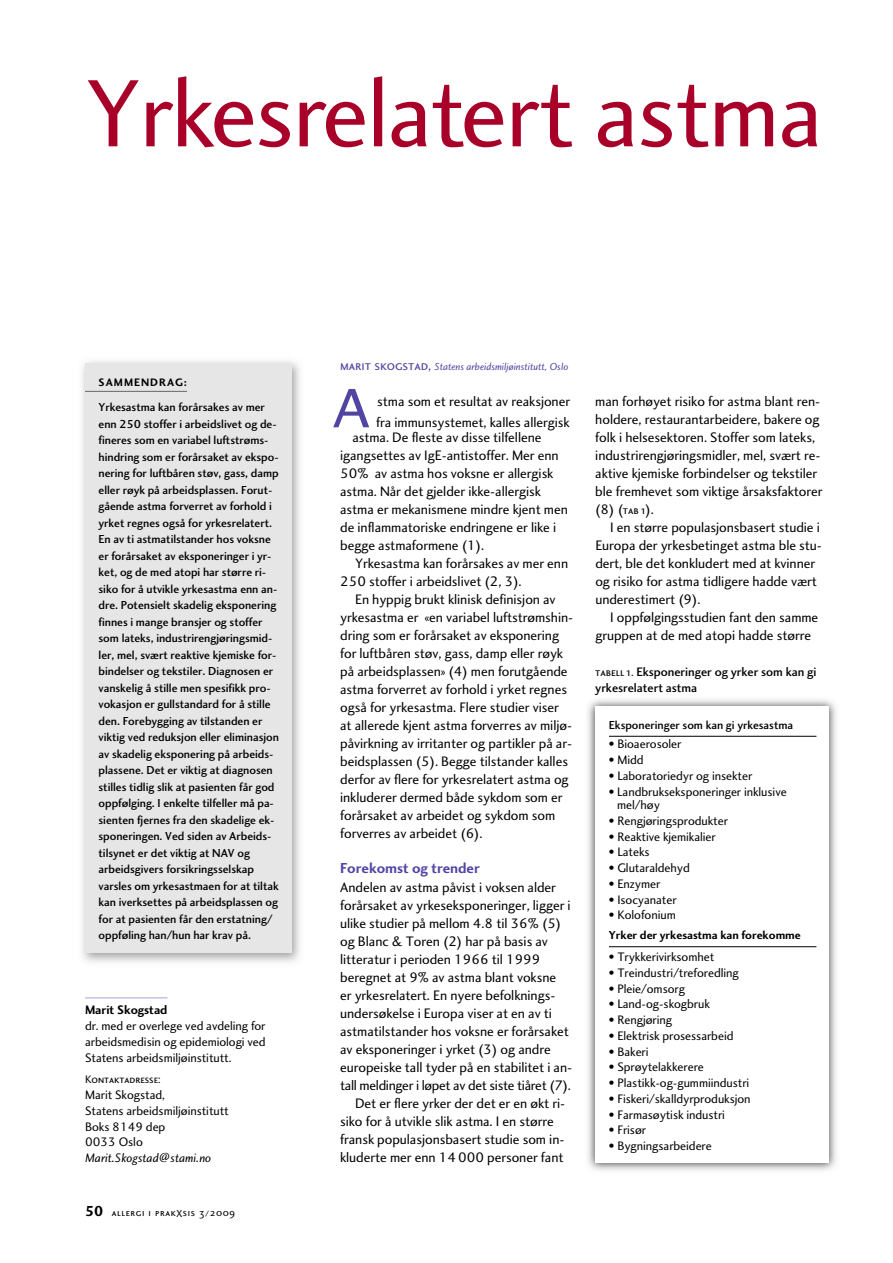
<style>
.page{position:relative;width:893px;height:1263px;background:#fff}
.page>*{position:absolute;margin:0;border:0;box-sizing:border-box;transform-origin:0 0}
.t1{font:99px "Charlotte Sans Book Plain";letter-spacing:-.01em;color:#a80028}
.t2{font:64.5px "Charlotte Sans Book Plain";color:#5145a3}
.t3{font:15px "Charlotte Sans Bold Plain";letter-spacing:-.005em;color:#5145a3}
.t4{font:14.25px/18px "Charlotte Sans Book Plain";letter-spacing:-.005em;color:#000}
.t5{font:12.75px/15.8px "Charlotte Sans Book Plain";letter-spacing:-.005em;color:#000}
.t6{font:12.75px/15.8px "Charlotte Sans Medium Plain";letter-spacing:-.005em;color:#000}
.t7{font:12.75px "Charlotte Sans Book Italic Plain";letter-spacing:-.005em;color:#000}
.t8{font:12.75px "Charlotte Sans Bold Plain";letter-spacing:-.005em;color:#000}
.t9{font:12px/16.5px "Charlotte Sans Medium Plain";letter-spacing:-.005em;color:#000}
.t10{font:12px "Charlotte Sans Bold Plain";letter-spacing:-.005em;color:#000}
.t11{font:11.25px "Charlotte Sans Small Caps Plain";letter-spacing:-.005em;color:#000}
.t12{font:11.25px "Charlotte Sans Bold Plain";letter-spacing:.09em;color:#000}
.t13{font:10.5px "Charlotte Sans Book Italic Plain";letter-spacing:-.005em;color:#5145a3}
.t14{font:10.5px "Charlotte Sans Small Caps Plain";letter-spacing:.06em;color:#000}
.s1{font-family:"Charlotte Sans Bold Plain";font-size:15px}
.s2{font-family:"Charlotte Sans Small Caps Plain";font-size:14.25px}
.s3{font-family:"Charlotte Sans Small Caps Plain";font-size:12px}
</style>
<div class="page">
<img style="left:82px;top:361px;width:218px;height:601px">
<div style="left:85px;top:363px;width:207px;height:589px;background:#e6e6e6"></div>
<hr style="left:85px;top:997px;width:82px;height:1px;background:#a8a2d1">
<hr style="left:85px;top:391px;width:102px;height:1px;background:#666">
<img style="left:588px;top:699px;width:248px;height:472px">
<div style="left:595px;top:706px;width:234px;height:456px;background:#fff"></div>
<hr style="left:609px;top:736px;width:207px;height:1px;background:#000">
<hr style="left:609px;top:946px;width:207px;height:1px;background:#000">
<h1 class="t1" style="left:85px;top:76px;width:740px">Yrkesrelatert astma</h1>
<p class="t12" style="left:99px;top:378px;width:90px">SAMMENDRAG:</p>
<p class="t9" style="left:99px;top:400px;width:182px">Yrkesastma kan forårsakes av mer enn 250 stoffer i arbeidslivet og de&shy;fineres som en variabel luftstrøms&shy;hindring som er forårsaket av ekspo&shy;nering for luftbåren støv, gass, damp eller røyk på arbeidsplassen. Forut&shy;gående astma forverret av forhold i yrket regnes også for yrkesrelatert.<br>En av ti astmatilstander hos voksne er forårsaket av eksponeringer i yr&shy;ket, og de med atopi har større ri&shy;siko for å utvikle yrkesastma enn an&shy;dre. Potensielt skadelig eksponering finnes i mange bransjer og stoffer som lateks, industrirengjøringsmid&shy;ler, mel, svært reaktive kjemiske for&shy;bindelser og tekstiler. Diagnosen er vanskelig å stille men spesifikk pro&shy;vokasjon er gullstandard for å stille den. Forebygging av tilstanden er viktig ved reduksjon eller eliminasjon av skadelig eksponering på arbeids&shy;plassene. Det er viktig at diagnosen stilles tidlig slik at pasienten får god oppfølging. I enkelte tilfeller må pa&shy;sienten fjernes fra den skadelige ek&shy;sponeringen. Ved siden av Arbeids&shy;tilsynet er det viktig at NAV og arbeidsgivers forsikringsselskap varsles om yrkesastmaen for at tiltak kan iverksettes på arbeidsplassen og for at pasienten får den erstatning/ oppføling han/hun har krav på.</p>
<p class="t8" style="left:85px;top:1005px;width:84px">Marit Skogstad</p>
<p class="t5" style="left:85px;top:1019px;width:182px;text-align:justify">dr. med er overlege ved avdeling for arbeidsmedisin og epidemiologi ved Statens arbeidsmiljøinstitutt.</p>
<p class="t11" style="left:85px;top:1076px;width:77px">Kontaktadresse:</p>
<p class="t5" style="left:85px;top:1088px;width:145px">Marit Skogstad,<br>Statens arbeidsmiljøinstitutt<br>Boks 8149 dep<br>0033 Oslo</p>
<p class="t7" style="left:85px;top:1153px;width:128px">Marit.Skogstad@stami.no</p>
<p class="t14" style="left:85px;top:1209px;width:152px"><span class="s1">50</span> allergi i prakXsis 3/2009</p>
<p class="t13" style="left:340px;top:363px;width:230px"><span class="s2">marit skogstad,</span> Statens arbeidsmiljøinstitutt, Oslo</p>
<h2 class="t2" style="left:333px;top:382px;width:39px">A</h2>
<p class="t4" style="left:376px;top:392px;width:195px;line-height:21px">stma som et resultat av reaksjoner fra immunsystemet, kalles allergisk</p>
<p class="t4" style="left:340px;top:430px;width:229px;text-indent:12px">astma. De fleste av disse tilfellene igangsettes av IgE-antistoffer. Mer enn 50% av astma hos voksne er allergisk astma. Når det gjelder ikke-allergisk astma er mekanismene mindre kjent men de inflammatoriske endringene er like i begge astmaformene (1).</p>
<p class="t4" style="left:340px;top:556px;width:229px;text-indent:15px">Yrkesastma kan forårsakes av mer enn<br>250 stoffer i arbeidslivet (2, 3).</p>
<p class="t4" style="left:340px;top:592px;width:234px;text-indent:15px">En hyppig brukt klinisk definisjon av yrkesastma er «en variabel luftstrømshin&shy;dring som er forårsaket av eksponering for luftbåren støv, gass, damp eller røyk på arbeidsplassen» (4) men forutgående astma forverret av forhold i yrket regnes også for yrkesastma. Flere studier viser at allerede kjent astma forverres av miljø&shy;påvirkning av irritanter og partikler på ar&shy;beidsplassen (5). Begge tilstander kalles derfor av flere for yrkesrelatert astma og inkluderer dermed både sykdom som er forårsaket av arbeidet og sykdom som forverres av arbeidet (6).</p>
<p class="t3" style="left:340px;top:862px;width:141px">Forekomst og trender</p>
<p class="t4" style="left:340px;top:880px;width:217px">Andelen av astma påvist i voksen alder</p>
<p class="t4" style="left:340px;top:898px;width:232px">forårsaket av yrkeseksponeringer, ligger i</p>
<p class="t4" style="left:340px;top:916px;width:223px">ulike studier på mellom 4.8 til 36% (5)</p>
<p class="t4" style="left:340px;top:934px;width:209px">og Blanc &amp; Toren (2) har på basis av</p>
<p class="t4" style="left:340px;top:952px;width:202px">litteratur i perioden 1966 til 1999</p>
<p class="t4" style="left:340px;top:970px;width:217px">beregnet at 9% av astma blant voksne</p>
<p class="t4" style="left:340px;top:988px;width:217px">er yrkesrelatert. En nyere befolknings-</p>
<p class="t4" style="left:340px;top:1006px;width:213px">undersøkelse i Europa viser at en av ti</p>
<p class="t4" style="left:340px;top:1024px;width:230px">astmatilstander hos voksne er forårsaket</p>
<p class="t4" style="left:340px;top:1042px;width:212px">av eksponeringer i yrket (3) og andre</p>
<p class="t4" style="left:340px;top:1060px;width:234px">europeiske tall tyder på en stabilitet i an-</p>
<p class="t4" style="left:340px;top:1078px;width:232px">tall meldinger i løpet av det siste tiåret (7).</p>
<p class="t4" style="left:355px;top:1096px;width:212px">Det er flere yrker der det er en økt ri-</p>
<p class="t4" style="left:340px;top:1114px;width:215px">siko for å utvikle slik astma. I en større</p>
<p class="t4" style="left:340px;top:1132px;width:226px">fransk populasjonsbasert studie som in-</p>
<p class="t4" style="left:340px;top:1150px;width:225px">kluderte mer enn 14 000 personer fant</p>
<p class="t4" style="left:595px;top:394px;width:229px">man forhøyet risiko for astma blant ren&shy;holdere, restaurantarbeidere, bakere og folk i helsesektoren. Stoffer som lateks, industrirengjøringsmidler, mel, svært re&shy;aktive kjemiske forbindelser og tekstiler ble fremhevet som viktige årsaksfaktorer (8) (<span class="s3">tab 1</span>).</p>
<p class="t4" style="left:595px;top:520px;width:228px;text-indent:15px">I en større populasjonsbasert studie i Europa der yrkesbetinget astma ble stu&shy;dert, ble det konkludert med at kvinner og risiko for astma tidligere hadde vært underestimert (9).</p>
<p class="t4" style="left:595px;top:610px;width:224px;text-indent:15px">I oppfølgingsstudien fant den samme gruppen at de med atopi hadde større</p>
<p class="t6" style="left:595px;top:665px;width:223px"><span class="s3">tabell 1.</span> Eksponeringer og yrker som kan gi yrkesrelatert astma</p>
<p class="t9" style="left:609px;top:718px;width:186px">Eksponeringer som kan gi yrkesastma</p>
<p class="t5" style="left:609px;top:737px;width:74px">• Bioaerosoler</p>
<p class="t5" style="left:609px;top:753px;width:36px">• Midd</p>
<p class="t5" style="left:609px;top:769px;width:145px">• Laboratoriedyr og insekter</p>
<p class="t5" style="left:617px;top:786px;width:171px;line-height:13.5px;text-indent:-8px">• Landbrukseksponeringer inklusive mel/høy</p>
<p class="t5" style="left:609px;top:814px;width:121px">• Rengjøringsprodukter</p>
<p class="t5" style="left:609px;top:830px;width:108px">• Reaktive kjemikalier</p>
<p class="t5" style="left:609px;top:845px;width:42px">• Lateks</p>
<p class="t5" style="left:609px;top:861px;width:82px">• Glutaraldehyd</p>
<p class="t5" style="left:609px;top:877px;width:53px">• Enzymer</p>
<p class="t5" style="left:609px;top:893px;width:69px">• Isocyanater</p>
<p class="t5" style="left:609px;top:908px;width:68px">• Kolofonium</p>
<p class="t10" style="left:609px;top:931px;width:193px">Yrker der yrkesastma kan forekomme</p>
<p class="t5" style="left:609px;top:950px;width:107px">• Trykkerivirksomhet</p>
<p class="t5" style="left:609px;top:966px;width:131px">• Treindustri/treforedling</p>
<p class="t5" style="left:609px;top:982px;width:78px">• Pleie/omsorg</p>
<p class="t5" style="left:609px;top:997px;width:102px">• Land-og-skogbruk</p>
<p class="t5" style="left:609px;top:1013px;width:65px">• Rengjøring</p>
<p class="t5" style="left:609px;top:1029px;width:126px">• Elektrisk prosessarbeid</p>
<p class="t5" style="left:609px;top:1045px;width:41px">• Bakeri</p>
<p class="t5" style="left:609px;top:1060px;width:96px">• Sprøytelakkerere</p>
<p class="t5" style="left:609px;top:1076px;width:142px">• Plastikk-og-gummiindustri</p>
<p class="t5" style="left:609px;top:1092px;width:143px">• Fiskeri/skalldyrproduksjon</p>
<p class="t5" style="left:609px;top:1108px;width:117px">• Farmasøytisk industri</p>
<p class="t5" style="left:609px;top:1123px;width:39px">• Frisør</p>
<p class="t5" style="left:609px;top:1139px;width:104px">• Bygningsarbeidere</p>
</div>
